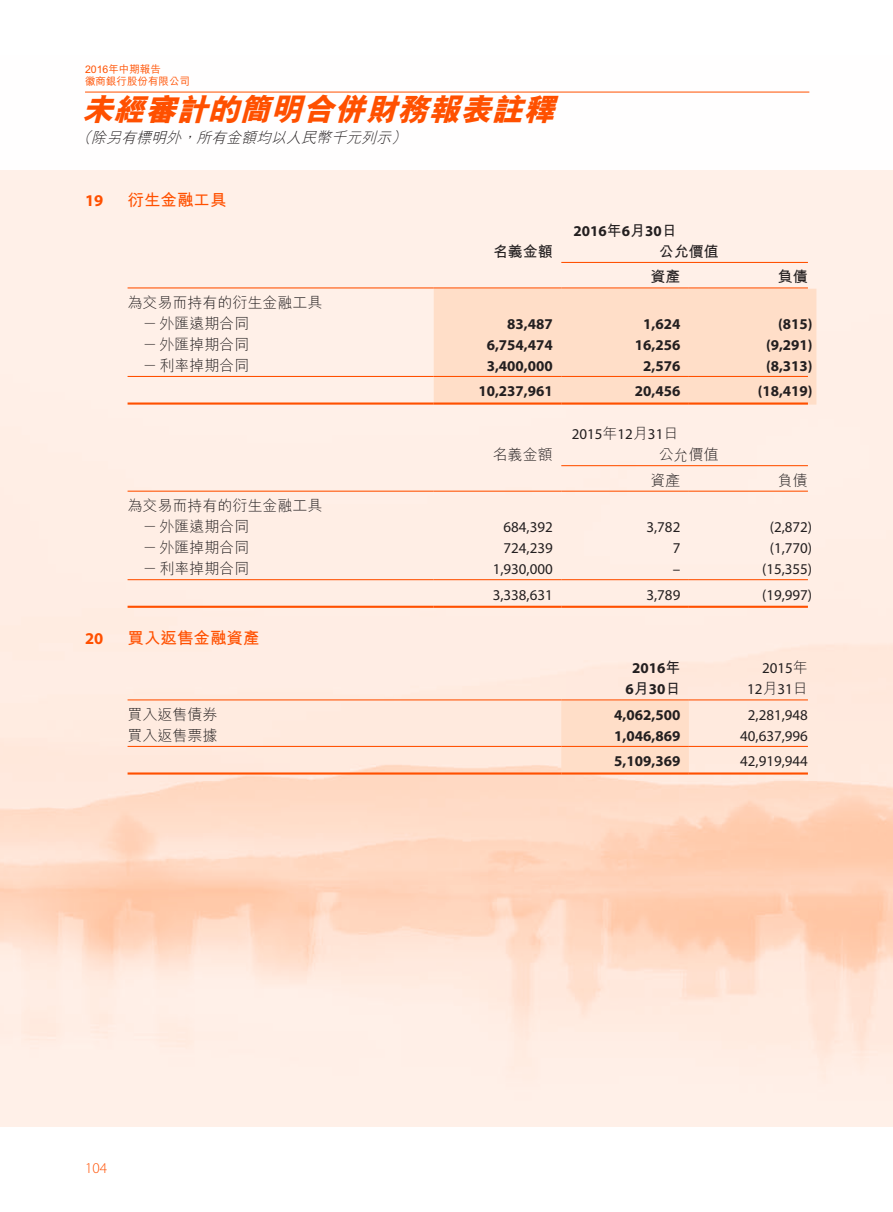
<style>
.page{position:relative;width:893px;height:1212px;background:#fff}
.page>*{position:absolute;margin:0;border:0;box-sizing:border-box;transform-origin:0 0}
.t1{font:italic 800 31.5px "M Hei HK";color:#ff5000}
.t2{font:700 16.5px "M Hei HK";color:#ff5000}
.t3{font:700 16.5px "Myriad Pro";color:#ff5000}
.t4{font:700 15px "Myriad Pro";color:#231f20}
.t5{font:15px "Myriad Pro";color:#231f20}
.t6{font:300 15px/21px "M Hei HK";color:#231f20}
.t7{font:italic 300 15px "M Hei HK";color:#231f20}
.t8{font:700 15px/25.5px "M Hei HK";color:#231f20}
.t9{font:300 15px "Myriad Pro";color:#ff5000}
.t10{font:500 10.5px "M Hei HK";color:#ff5000}
.s1{font-family:"M Hei HK"}
.s2{font-family:"M Hei HK";font-weight:300}
</style>
<div class="page">
<img style="left:0;top:91px;width:893px;height:1036px">
<hr style="left:85px;top:92px;width:724px;height:1px;background:#ff5000">
<div style="left:434px;top:289px;width:382px;height:116px;background:#ffdec8"></div>
<hr style="left:561px;top:262px;width:247px;height:1px;background:#ff5000">
<hr style="left:128px;top:287px;width:306px;height:1px;background:#ff5000">
<hr style="left:434px;top:287px;width:127px;height:1px;background:#ff5000">
<hr style="left:561px;top:287px;width:128px;height:1px;background:#ff5000">
<hr style="left:689px;top:287px;width:119px;height:1px;background:#ff5000">
<hr style="left:128px;top:376px;width:306px;height:1px;background:#ff5000">
<hr style="left:434px;top:376px;width:127px;height:1px;background:#ff5000">
<hr style="left:561px;top:376px;width:128px;height:1px;background:#ff5000">
<hr style="left:689px;top:376px;width:119px;height:1px;background:#ff5000">
<hr style="left:128px;top:402px;width:306px;height:3px;background:#ff5000">
<hr style="left:434px;top:402px;width:127px;height:3px;background:#ff5000">
<hr style="left:561px;top:402px;width:128px;height:3px;background:#ff5000">
<hr style="left:689px;top:402px;width:119px;height:3px;background:#ff5000">
<hr style="left:561px;top:465px;width:247px;height:1px;background:#ff5000">
<hr style="left:128px;top:491px;width:306px;height:1px;background:#ff5000">
<hr style="left:434px;top:491px;width:127px;height:1px;background:#ff5000">
<hr style="left:561px;top:491px;width:128px;height:1px;background:#ff5000">
<hr style="left:689px;top:491px;width:119px;height:1px;background:#ff5000">
<hr style="left:128px;top:579px;width:306px;height:1px;background:#ff5000">
<hr style="left:434px;top:579px;width:127px;height:1px;background:#ff5000">
<hr style="left:561px;top:579px;width:128px;height:1px;background:#ff5000">
<hr style="left:689px;top:579px;width:119px;height:1px;background:#ff5000">
<hr style="left:128px;top:606px;width:306px;height:2px;background:#ff5000">
<hr style="left:434px;top:606px;width:127px;height:2px;background:#ff5000">
<hr style="left:561px;top:606px;width:128px;height:2px;background:#ff5000">
<hr style="left:689px;top:606px;width:119px;height:2px;background:#ff5000">
<div style="left:561px;top:701px;width:128px;height:71px;background:#ffdec8"></div>
<hr style="left:128px;top:699px;width:433px;height:1px;background:#ff5000">
<hr style="left:561px;top:699px;width:128px;height:1px;background:#ff5000">
<hr style="left:689px;top:699px;width:119px;height:1px;background:#ff5000">
<hr style="left:128px;top:746px;width:433px;height:1px;background:#ff5000">
<hr style="left:561px;top:746px;width:128px;height:1px;background:#ff5000">
<hr style="left:689px;top:746px;width:119px;height:1px;background:#ff5000">
<hr style="left:128px;top:772px;width:433px;height:2px;background:#ff5000">
<hr style="left:561px;top:772px;width:128px;height:2px;background:#ff5000">
<hr style="left:689px;top:772px;width:119px;height:2px;background:#ff5000">
<p class="t10" style="left:85px;top:62px;width:77px">2016年中期報告</p>
<p class="t10" style="left:85px;top:74px;width:106px">徽商銀行股份有限公司</p>
<h1 class="t1" style="left:82px;top:89px;width:485px">未經審計的簡明合併財務報表註釋</h1>
<p class="t7" style="left:76px;top:126px;width:337px">（除另有標明外，所有金額均以人民幣千元列示）</p>
<p class="t3" style="left:85px;top:190px;width:20px">19</p>
<p class="t2" style="left:128px;top:188px;width:100px">衍生金融工具</p>
<p class="t6" style="left:143px;top:291px;width:182px;text-indent:-15px">為交易而持有的衍生金融工具－外匯遠期合同</p>
<p class="t4" style="left:573px;top:221px;width:105px">2016<span class="s1">年</span>6<span class="s1">月</span>30<span class="s1">日</span></p>
<p class="t8" style="left:493px;top:237px;width:61px">名義金額</p>
<p class="t8" style="left:650px;top:237px;width:70px;text-indent:9px">公允價值資產</p>
<p class="t8" style="left:778px;top:263px;width:31px">負債</p>
<p class="t4" style="left:507px;top:314px;width:47px">83,487</p>
<p class="t4" style="left:643px;top:314px;width:39px">1,624</p>
<p class="t4" style="left:778px;top:314px;width:36px">(815)</p>
<p class="t6" style="left:143px;top:333px;width:108px">－外匯掉期合同</p>
<p class="t4" style="left:487px;top:335px;width:68px">6,754,474</p>
<p class="t4" style="left:635px;top:335px;width:47px">16,256</p>
<p class="t4" style="left:766px;top:335px;width:48px">(9,291)</p>
<p class="t6" style="left:143px;top:354px;width:108px">－利率掉期合同</p>
<p class="t4" style="left:487px;top:356px;width:68px">3,400,000</p>
<p class="t4" style="left:643px;top:356px;width:39px">2,576</p>
<p class="t4" style="left:766px;top:356px;width:48px">(8,313)</p>
<p class="t4" style="left:478px;top:381px;width:76px">10,237,961</p>
<p class="t4" style="left:635px;top:381px;width:47px">20,456</p>
<p class="t4" style="left:758px;top:381px;width:56px">(18,419)</p>
<p class="t5" style="left:572px;top:425px;width:108px">2015<span class="s2">年</span>12<span class="s2">月</span>31<span class="s2">日</span></p>
<p class="t6" style="left:493px;top:443px;width:61px">名義金額</p>
<p class="t6" style="left:650px;top:441px;width:70px;line-height:25.5px;text-indent:9px">公允價值資產</p>
<p class="t6" style="left:778px;top:469px;width:31px">負債</p>
<p class="t6" style="left:143px;top:494px;width:182px;text-indent:-15px">為交易而持有的衍生金融工具－外匯遠期合同</p>
<p class="t5" style="left:503px;top:518px;width:51px">684,392</p>
<p class="t5" style="left:646px;top:518px;width:35px">3,782</p>
<p class="t5" style="left:770px;top:518px;width:44px">(2,872)</p>
<p class="t6" style="left:143px;top:536px;width:108px">－外匯掉期合同</p>
<p class="t5" style="left:504px;top:539px;width:51px">724,239</p>
<p class="t5" style="left:673px;top:539px;width:9px">7</p>
<p class="t5" style="left:770px;top:539px;width:44px">(1,770)</p>
<p class="t6" style="left:143px;top:557px;width:108px">－利率掉期合同</p>
<p class="t5" style="left:493px;top:560px;width:62px">1,930,000</p>
<p class="t5" style="left:673px;top:560px;width:9px">–</p>
<p class="t5" style="left:762px;top:560px;width:52px">(15,355)</p>
<p class="t5" style="left:493px;top:585px;width:62px">3,338,631</p>
<p class="t5" style="left:646px;top:585px;width:35px">3,789</p>
<p class="t5" style="left:762px;top:585px;width:52px">(19,997)</p>
<p class="t3" style="left:85px;top:627px;width:20px">20</p>
<p class="t2" style="left:128px;top:625px;width:133px">買入返售金融資產</p>
<p class="t4" style="left:632px;top:658px;width:50px">2016<span class="s1">年</span></p>
<p class="t5" style="left:762px;top:659px;width:47px">2015<span class="s2">年</span></p>
<p class="t4" style="left:625px;top:679px;width:56px">6<span class="s1">月</span>30<span class="s1">日</span></p>
<p class="t5" style="left:747px;top:680px;width:62px">12<span class="s2">月</span>31<span class="s2">日</span></p>
<p class="t6" style="left:128px;top:703px;width:92px">買入返售債券</p>
<p class="t4" style="left:614px;top:705px;width:68px">4,062,500</p>
<p class="t5" style="left:748px;top:705px;width:62px">2,281,948</p>
<p class="t6" style="left:128px;top:724px;width:92px">買入返售票據</p>
<p class="t4" style="left:614px;top:726px;width:68px">1,046,869</p>
<p class="t5" style="left:740px;top:726px;width:69px">40,637,996</p>
<p class="t4" style="left:614px;top:751px;width:68px">5,109,369</p>
<p class="t5" style="left:740px;top:752px;width:69px">42,919,944</p>
<p class="t9" style="left:85px;top:1159px;width:23px">104</p>
</div>
